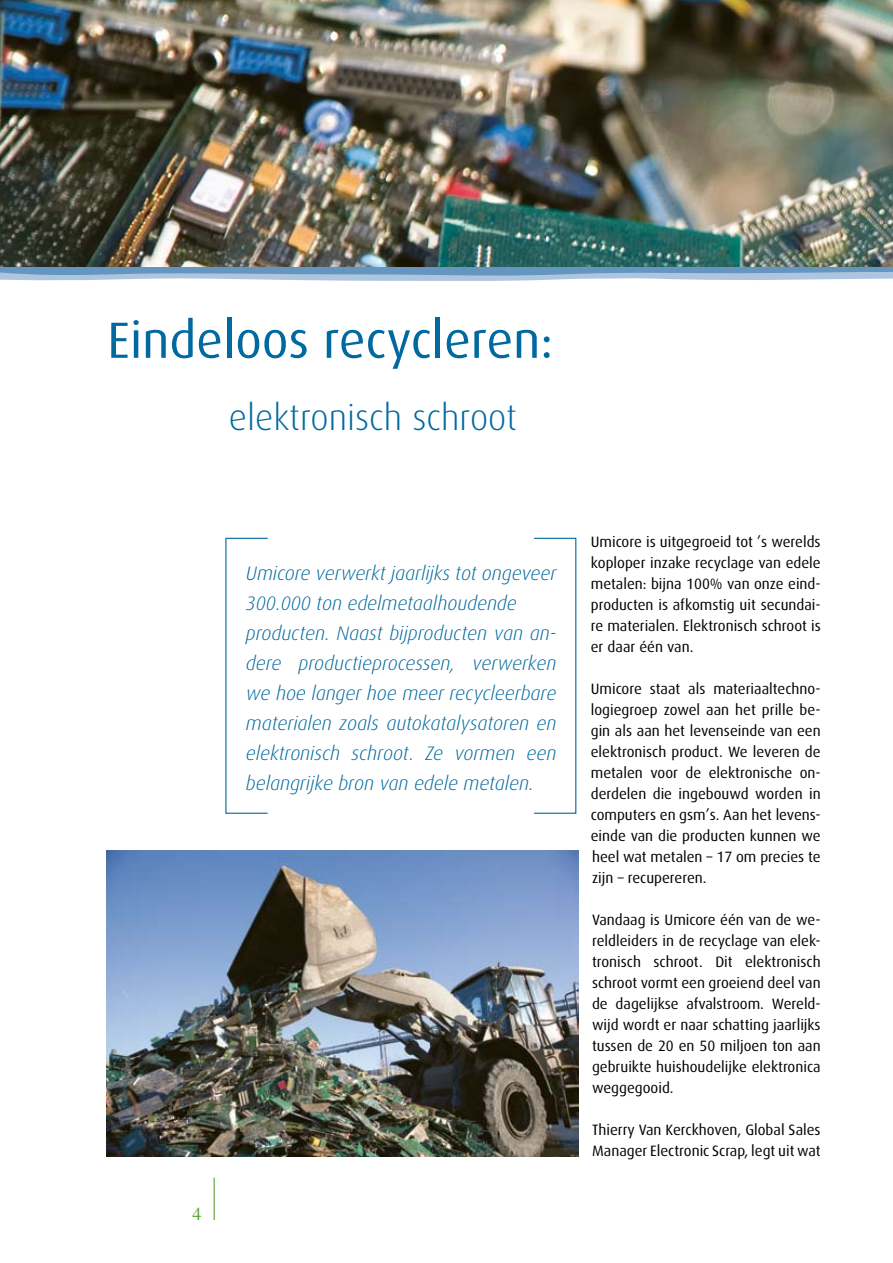
<style>
.page{position:relative;width:893px;height:1263px;background:#fff}
.page>*{position:absolute;margin:0;border:0;box-sizing:border-box;transform-origin:0 0}
.t1{font:51px "Dax";color:#00699f}
.t2{font:300 36px "Dax";color:#00699f}
.t3{font:italic 300 19.5px/30px "Dax";color:#00699f}
.t4{font:18px "Times";color:#5ba138}
.t5{font:15px/21px "Dax";color:#000;text-align:justify}
</style>
<div class="page">
<hr style="left:214px;top:1177px;width:1px;height:43px;background:#5ba138">
<img style="left:0;top:0;width:893px;height:267px">
<svg style="left:0;top:267px;width:893px;height:14px;background:#91b3d2"></svg>
<img style="left:106px;top:851px;width:472px;height:306px">
<h1 class="t1" style="left:107px;top:312px;width:447px">Eindeloos recycleren:</h1>
<h2 class="t2" style="left:229px;top:397px;width:290px">elektronisch schroot</h2>
<p class="t4" style="left:192px;top:1197px;width:10px">4</p>
<p class="t3" style="left:246px;top:559px;width:312px">Umicore verwerkt jaarlijks tot ongeveer 300.000 ton edelmetaalhoudende producten. Naast bijproducten van an&shy;dere productieprocessen, verwerken we hoe langer hoe meer recycleerbare materialen zoals autokatalysatoren en elektronisch schroot. Ze vormen een belangrijke bron van edele metalen.</p>
<p class="t5" style="left:591px;top:531px;width:231px">Umicore is uitgegroeid tot ’s werelds koploper inzake recyclage van edele metalen: bijna 100% van onze eind&shy;producten is afkomstig uit secundai&shy;re materialen. Elektronisch schroot is er daar één van.</p>
<p class="t5" style="left:591px;top:678px;width:231px">Umicore staat als materiaaltechno&shy;logiegroep zowel aan het prille be&shy;gin als aan het levenseinde van een elektronisch product. We leveren de metalen voor de elektronische on&shy;derdelen die ingebouwd worden in computers en gsm’s. Aan het levens&shy;einde van die producten kunnen we heel wat metalen – 17 om precies te zijn – recupereren.</p>
<p class="t5" style="left:592px;top:909px;width:230px">Vandaag is Umicore één van de we&shy;reldleiders in de recyclage van elek&shy;tronisch schroot. Dit elektronisch schroot vormt een groeiend deel van de dagelijkse afvalstroom. Wereld&shy;wijd wordt er naar schatting jaarlijks tussen de 20 en 50 miljoen ton aan gebruikte huishoudelijke elektronica weggegooid.</p>
<p class="t5" style="left:592px;top:1119px;width:230px">Thierry Van Kerckhoven, Global Sales<br>Manager Electronic Scrap, legt uit wat</p>
</div>
